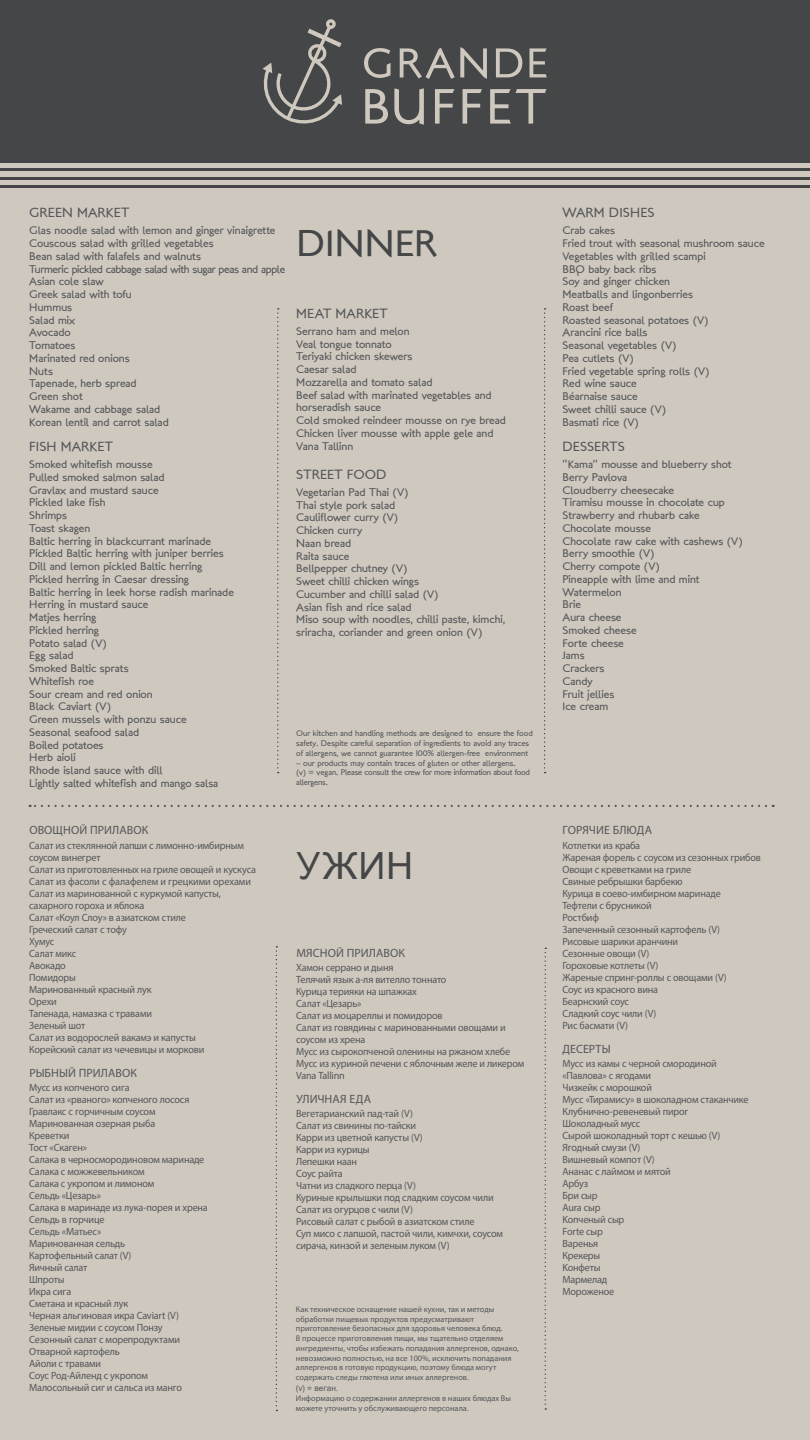
<style>
.page{position:relative;width:810px;height:1440px;background:#cfc8be}
.page>*{position:absolute;margin:0;border:0;box-sizing:border-box;transform-origin:0 0}
.t1{font:37.5px "London Between";letter-spacing:.005em;color:#444647}
.t2{font:37.5px "Arial";color:#444647}
.t3{font:13.5px "London Between";letter-spacing:.01em;color:#55575a}
.t4{font:12px "Myriad Pro";letter-spacing:.005em;color:#55575a}
.t5{font:11.25px/12.8px "London Between";color:#55575a}
.t6{font:10.5px/12px "Myriad Pro";letter-spacing:-.02em;color:#55575a}
.t7{font:8.25px/9.8px "Myriad Pro";color:#55575a}
.t8{font:8.25px/9.8px "London Between";color:#55575a}
.t9{font:8.25px/9.8px "London Between";letter-spacing:-.02em;color:#55575a}
.t10{font:8.25px "Arial";letter-spacing:.01em;color:#55575a}
</style>
<div class="page">
<hr style="left:0;top:169px;width:810px;height:2px;background:#444647">
<hr style="left:0;top:177px;width:810px;height:2px;background:#444647">
<hr style="left:0;top:186px;width:810px;height:2px;background:#444647">
<div style="left:0;top:0;width:810px;height:162px;background:#444647"></div>
<svg style="left:262px;top:19px;width:80px;height:105px"></svg>
<svg style="left:364px;top:48px;width:27px;height:30px"></svg>
<svg style="left:400px;top:47px;width:87px;height:32px"></svg>
<svg style="left:496px;top:48px;width:26px;height:29px"></svg>
<svg style="left:529px;top:48px;width:18px;height:29px"></svg>
<svg style="left:365px;top:89px;width:23px;height:35px"></svg>
<svg style="left:394px;top:88px;width:30px;height:37px"></svg>
<svg style="left:435px;top:89px;width:19px;height:35px"></svg>
<svg style="left:463px;top:89px;width:19px;height:35px"></svg>
<svg style="left:490px;top:89px;width:56px;height:35px"></svg>
<svg style="left:30px;top:805px;width:736px;height:2px"></svg>
<svg style="left:277px;top:308px;width:2px;height:465px"></svg>
<svg style="left:544px;top:308px;width:2px;height:465px"></svg>
<svg style="left:545px;top:948px;width:1px;height:462px"></svg>
<svg style="left:276px;top:946px;width:1px;height:465px"></svg>
<p class="t3" style="left:29px;top:204px;width:102px">GREEN MARKET</p>
<p class="t5" style="left:29px;top:224px;width:258px">Glas noodle salad with lemon and ginger vinaigrette<br>Couscous salad with grilled vegetables<br>Bean salad with falafels and walnuts<br>Turmeric pickled cabbage salad with sugar peas and apple<br>Asian cole slaw<br>Greek salad with tofu<br>Hummus<br>Salad mix<br>Avocado<br>Tomatoes<br>Marinated red onions<br>Nuts<br>Tapenade, herb spread<br>Green shot<br>Wakame and cabbage salad<br>Korean lentil and carrot salad</p>
<p class="t3" style="left:29px;top:438px;width:85px">FISH MARKET</p>
<p class="t5" style="left:29px;top:458px;width:206px">Smoked whitefish mousse<br>Pulled smoked salmon salad<br>Gravlax and mustard sauce<br>Pickled lake fish<br>Shrimps<br>Toast skagen<br>Baltic herring in blackcurrant marinade<br>Pickled Baltic herring with juniper berries<br>Dill and lemon pickled Baltic herring<br>Pickled herring in Caesar dressing<br>Baltic herring in leek horse radish marinade<br>Herring in mustard sauce<br>Matjes herring<br>Pickled herring<br>Potato salad (V)<br>Egg salad<br>Smoked Baltic sprats<br>Whitefish roe<br>Sour cream and red onion<br>Black Caviart (V)<br>Green mussels with ponzu sauce<br>Seasonal seafood salad<br>Boiled potatoes<br>Herb aioli<br>Rhode island sauce with dill<br>Lightly salted whitefish and mango salsa</p>
<h1 class="t1" style="left:297px;top:220px;width:142px">DINNER</h1>
<p class="t3" style="left:296px;top:305px;width:93px">MEAT MARKET</p>
<p class="t5" style="left:296px;top:325px;width:211px">Serrano ham and melon<br>Veal tongue tonnato<br>Teriyaki chicken skewers<br>Caesar salad<br>Mozzarella and tomato salad<br>Beef salad with marinated vegetables and horseradish sauce<br>Cold smoked reindeer mousse on rye bread<br>Chicken liver mousse with apple gele and<br>Vana Tallinn</p>
<p class="t3" style="left:296px;top:466px;width:92px">STREET FOOD</p>
<p class="t5" style="left:296px;top:486px;width:211px">Vegetarian Pad Thai (V)<br>Thai style pork salad<br>Cauliflower curry (V)<br>Chicken curry<br>Naan bread<br>Raita sauce<br>Bellpepper chutney (V)<br>Sweet chilli chicken wings<br>Cucumber and chilli salad (V)<br>Asian fish and rice salad<br>Miso soup with noodles, chilli paste, kimchi, sriracha, coriander and green onion (V)</p>
<p class="t8" style="left:296px;top:729px;width:238px">Our kitchen and handling methods are designed to ensure the food safety. Despite careful separation of ingredients to avoid any traces of allergens, we cannot guarantee 100% allergen-free environment</p>
<p class="t9" style="left:296px;top:758px;width:235px">– our products may contain traces of gluten or other allergens.<br>(v) = vegan. Please consult the crew for more information about food allergens.</p>
<p class="t4" style="left:29px;top:823px;width:120px">ОВОЩНОЙ ПРИЛАВОК</p>
<p class="t6" style="left:29px;top:839px;width:228px">Салат из стеклянной лапши с лимонно-имбирным соусом винегрет<br>Салат из приготовленных на гриле овощей и кускуса<br>Салат из фасоли с фалафелем и грецкими орехами<br>Салат из маринованной с куркумой капусты, сахарного гороха и яблока<br>Салат «Коул Слоу» в азиатском стиле<br>Греческий салат с тофу<br>Хумус<br>Салат микс<br>Авокадо<br>Помидоры<br>Маринованный красный лук<br>Орехи<br>Тапенада, намазка с травами<br>Зеленый шот<br>Салат из водорослей вакамэ и капусты<br>Корейский салат из чечевицы и моркови</p>
<p class="t4" style="left:29px;top:1065px;width:109px">РЫБНЫЙ ПРИЛАВОК</p>
<p class="t6" style="left:29px;top:1081px;width:180px">Мусс из копченого сига<br>Салат из «рваного» копченого лосося<br>Гравлакс с горчичным соусом<br>Маринованная озерная рыба<br>Креветки<br>Тост «Скаген»<br>Салака в черносмородиновом маринаде<br>Салака с можжевельником<br>Салака с укропом и лимоном<br>Сельдь «Цезарь»<br>Салака в маринаде из лука-порея и хрена<br>Сельдь в горчице<br>Сельдь «Матьес»<br>Маринованная сельдь<br>Картофельный салат (V)<br>Яичный салат<br>Шпроты<br>Икра сига<br>Cметана и красный лук<br>Черная альгиновая икра Caviart (V)<br>Зеленые мидии с соусом Понзу<br>Сезонный салат с морепродуктами<br>Отварной картофель<br>Айоли с травами<br>Соус Род-Айленд с укропом<br>Малосольный сиг и сальса из манго</p>
<h1 class="t2" style="left:297px;top:840px;width:118px">УЖИН</h1>
<p class="t4" style="left:296px;top:945px;width:110px">МЯСНОЙ ПРИЛАВОК</p>
<p class="t6" style="left:296px;top:961px;width:230px">Хамон серрано и дыня<br>Телячий язык а-ля вителло тоннато<br>Курица терияки на шпажках<br>Салат «Цезарь»<br>Салат из моцареллы и помидоров<br>Салат из говядины с маринованными овощами и соусом из хрена<br>Мусс из сырокопченой оленины на ржаном хлебе<br>Мусс из куриной печени с яблочным желе и ликером<br>Vana Tallinn</p>
<p class="t4" style="left:296px;top:1091px;width:76px">УЛИЧНАЯ ЕДА</p>
<p class="t6" style="left:296px;top:1107px;width:208px">Вегетарианский пад-тай (V)<br>Салат из свинины по-тайски<br>Карри из цветной капусты (V)<br>Карри из курицы<br>Лепешки наан<br>Соус райта<br>Чатни из сладкого перца (V)<br>Куриные крылышки под сладким соусом чили<br>Салат из огурцов с чили (V)<br>Рисовый салат с рыбой в азиатском стиле<br>Суп мисо с лапшой, пастой чили, кимчхи, соусом сирача, кинзой и зеленым луком (V)</p>
<p class="t7" style="left:296px;top:1304px;width:224px">Как техническое оснащение нашей кухни, так и методы обработки пищевых продуктов предусматривают приготовление безопасных для здоровья человека блюд.<br>В процессе приготовления пищи, мы тщательно отделяем ингредиенты, чтобы избежать попадания аллергенов, однако, невозможно полностью, на все 100%, исключить попадания аллергенов в готовую продукцию, поэтому блюда могут содержать следы глютена или иных аллергенов.</p>
<p class="t10" style="left:296px;top:1382px;width:44px">(v) = веган.</p>
<p class="t7" style="left:296px;top:1393px;width:216px">Информацию о содержании аллергенов в наших блюдах Вы можете уточнить у обслуживающего персонала.</p>
<p class="t3" style="left:562px;top:204px;width:94px">WARM DISHES</p>
<p class="t5" style="left:562px;top:224px;width:204px">Crab cakes<br>Fried trout with seasonal mushroom sauce<br>Vegetables with grilled scampi<br>BBQ baby back ribs<br>Soy and ginger chicken<br>Meatballs and lingonberries<br>Roast beef<br>Roasted seasonal potatoes (V)<br>Arancini rice balls<br>Seasonal vegetables (V)<br>Pea cutlets (V)<br>Fried vegetable spring rolls (V)<br>Red wine sauce<br>Béarnaise sauce<br>Sweet chilli sauce (V)<br>Basmati rice (V)</p>
<p class="t3" style="left:562px;top:438px;width:64px">DESSERTS</p>
<p class="t5" style="left:562px;top:458px;width:182px">”Kama” mousse and blueberry shot<br>Berry Pavlova<br>Cloudberry cheesecake<br>Tiramisu mousse in chocolate cup<br>Strawberry and rhubarb cake<br>Chocolate mousse<br>Chocolate raw cake with cashews (V)<br>Berry smoothie (V)<br>Cherry compote (V)<br>Pineapple with lime and mint<br>Watermelon<br>Brie<br>Aura cheese<br>Smoked cheese<br>Forte cheese<br>Jams<br>Crackers<br>Candy<br>Fruit jellies<br>Ice cream</p>
<p class="t4" style="left:563px;top:823px;width:91px">ГОРЯЧИЕ БЛЮДА</p>
<p class="t6" style="left:562px;top:839px;width:200px">Котлетки из краба<br>Жареная форель с соусом из сезонных грибов<br>Овощи с креветками на гриле<br>Свиные ребрышки барбекю<br>Курица в соево-имбирном маринаде<br>Тефтели с брусникой<br>Ростбиф<br>Запеченный сезонный картофель (V)<br>Рисовые шарики аранчини<br>Сезонные овощи (V)<br>Гороховые котлеты (V)<br>Жареные спринг-роллы с овощами (V)<br>Соус из красного вина<br>Беарнский соус<br>Сладкий соус чили (V)<br>Рис басмати (V)</p>
<p class="t4" style="left:563px;top:1041px;width:50px">ДЕСЕРТЫ</p>
<p class="t6" style="left:562px;top:1057px;width:188px">Мусс из камы с черной смородиной «Павлова» с ягодами<br>Чизкейк с морошкой<br>Мусс «Тирамису» в шоколадном стаканчике<br>Клубнично-ревеневый пирог<br>Шоколадный мусс<br>Сырой шоколадный торт с кешью (V)<br>Ягодный смузи (V)<br>Вишневый компот (V)<br>Ананас с лаймом и мятой<br>Арбуз<br>Бри сыр<br>Aura сыр<br>Kопченый сыр<br>Forte сыр<br>Варенья<br>Крекеры<br>Kонфеты<br>Мармелад<br>Mороженоe</p>
</div>
